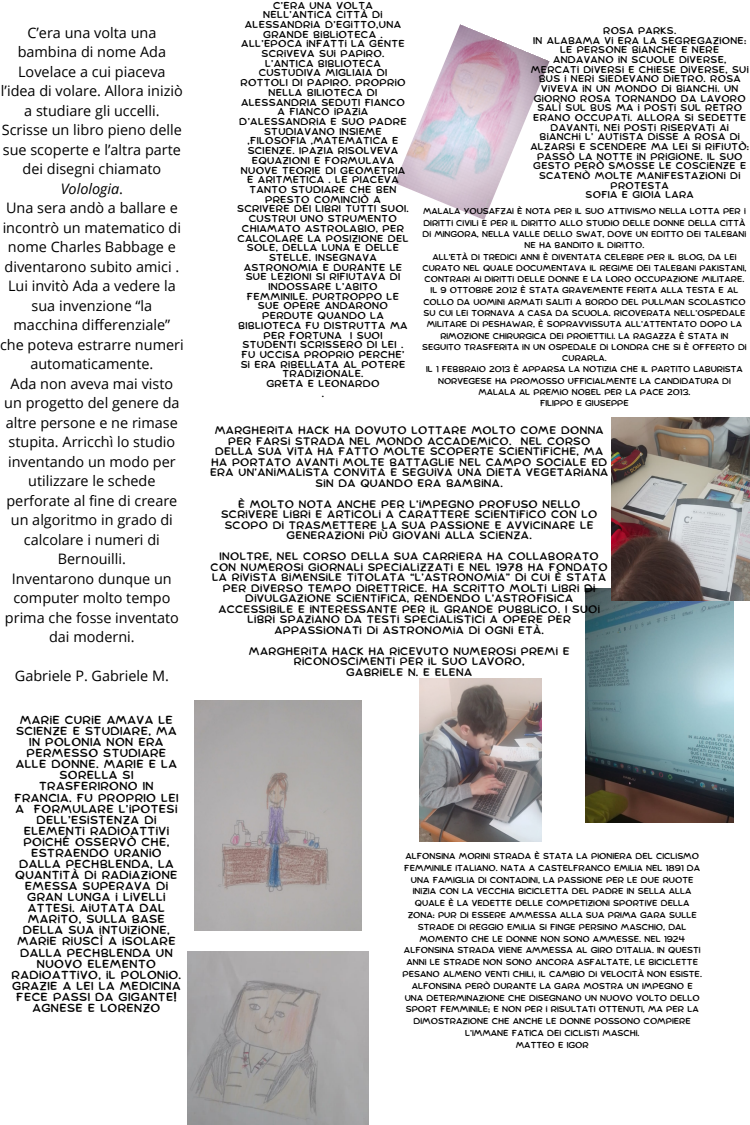
<style>
.page{position:relative;width:750px;height:1125px;background:#fff}
.page>*{position:absolute;margin:0;border:0;box-sizing:border-box;transform-origin:0 0}
.t1{font:14.4px/19.5px "Open Sans";color:#000;text-align:center}
.t2{font:11.5px/11.1px "Comica";letter-spacing:.035em;color:#000;text-align:center}
.t3{font:10.8px/10.5px "Comica";letter-spacing:.035em;color:#000;text-align:center}
.t4{font:9.9px/9.7px "Comica";letter-spacing:.035em;color:#000;text-align:center}
.t5{font:9.7px/9.7px "Comica";letter-spacing:.035em;color:#000;text-align:center}
.t6{font:8.5px/11.8px "Comica";color:#000;text-align:center}
.t7{font:8.4px/11.3px "Comica";color:#000;text-align:center}
.s1{font-style:italic}
</style>
<div class="page">
<img style="left:395px;top:24px;width:155px;height:196px">
<img style="left:195px;top:700px;width:167px;height:230px">
<img style="left:585px;top:589px;width:149px;height:234px">
<img style="left:188px;top:951px;width:181px;height:174px">
<img style="left:420px;top:679px;width:121px;height:163px">
<img style="left:611px;top:418px;width:139px;height:182px">
<p class="t1" style="left:0;top:22px;width:185px">C’era una volta una bambina di nome Ada<br>Lovelace a cui piaceva l’idea di volare. Allora iniziò a studiare gli uccelli.<br>Scrisse un libro pieno delle sue scoperte e l’altra parte dei disegni chiamato<br><span class="s1">Volologia</span>.<br>Una sera andò a ballare e incontrò un matematico di nome Charles Babbage e diventarono subito amici .<br>Lui invitò Ada a vedere la sua invenzione “la macchina differenziale” che poteva estrarre numeri automaticamente.<br>Ada non aveva mai visto un progetto del genere da altre persone e ne rimase stupita. Arricchì lo studio inventando un modo per utilizzare le schede perforate al fine di creare un algoritmo in grado di calcolare i numeri di<br>Bernouilli.<br>Inventarono dunque un computer molto tempo prima che fosse inventato dai moderni.</p>
<p class="t1" style="left:15px;top:666px;width:156px">Gabriele P. Gabriele M.</p>
<p class="t2" style="left:12px;top:715px;width:171px">MARIE CURIE AMAVA LE<br>SCIENZE E STUDIARE, MA<br>IN POLONIA NON ERA<br>PERMESSO STUDIARE<br>ALLE DONNE. MARIE E LA<br>SORELLA SI<br>TRASFERIRONO IN<br>FRANCIA. FU PROPRIO LEI<br>A FORMULARE L’IPOTESI<br>DELL’ESISTENZA DI<br>ELEMENTI RADIOATTIVI<br>POICHÉ OSSERVÒ CHE,<br>ESTRAENDO URANIO<br>DALLA PECHBLENDA, LA<br>QUANTITÀ DI RADIAZIONE<br>EMESSA SUPERAVA DI<br>GRAN LUNGA I LIVELLI<br>ATTESI. AIUTATA DAL<br>MARITO, SULLA BASE<br>DELLA SUA INTUIZIONE,<br>MARIE RIUSCÌ A ISOLARE<br>DALLA PECHBLENDA UN<br>NUOVO ELEMENTO<br>RADIOATTIVO, IL POLONIO.<br>GRAZIE A LEI LA MEDICINA<br>FECE PASSI DA GIGANTE!</p>
<h1 class="t2" style="left:32px;top:1003px;width:129px">AGNESE E LORENZO</h1>
<p class="t4" style="left:237px;top:1px;width:173px">C’ERA UNA VOLTA<br>NELL’ANTICA CITTÀ DI<br>ALESSANDRIA D’EGITTO,UNA<br>GRANDE BIBLIOTECA .<br>ALL’EPOCA INFATTI LA GENTE<br>SCRIVEVA SUI PAPIRO.<br>L’ANTICA BIBLIOTECA<br>CUSTUDIVA MIGLIAIA DI<br>ROTTOLI DI PAPIRO. PROPRIO<br>NELLA BILIOTECA DI<br>ALESSANDRIA SEDUTI FIANCO<br>A FIANCO IPAZIA<br>D’ALESSANDRIA E SUO PADRE<br>STUDIAVANO INSIEME ,FILOSOFIA ,MATEMATICA E<br>SCIENZE. IPAZIA RISOLVEVA<br>EQUAZIONI E FORMULAVA<br>NUOVE TEORIE DI GEOMETRIA<br>E ARITMETICA . LE PIACEVA<br>TANTO STUDIARE CHE BEN<br>PRESTO COMINCIÒ A<br>SCRIVERE DEI LIBRI TUTTI SUOI.<br>CUSTRUI UNO STRUMENTO<br>CHIAMATO ASTROLABIO, PER<br>CALCOLARE LA POSIZIONE DEL<br>SOLE, DELLA LUNA E DELLE<br>STELLE. INSEGNAVA<br>ASTRONOMIA E DURANTE LE<br>SUE LEZIONI SI RIFIUTAVA DI<br>INDOSSARE L’ABITO<br>FEMMINILE. PURTROPPO LE<br>SUE OPERE ANDARONO<br>PERDUTE QUANDO LA<br>BIBLIOTECA FU DISTRUTTA MA<br>PER FORTUNA I SUOI<br>STUDENTI SCRISSERO DI LEI .<br>FU UCCISA PROPRIO PERCHE’<br>SI ERA RIBELLATA AL POTERE<br>TRADIZIONALE.<br>GRETA E LEONARDO<br>.</p>
<p class="t5" style="left:530px;top:26px;width:220px">ROSA PARKS.<br>IN ALABAMA VI ERA LA SEGREGAZIONE:<br>LE PERSONE BIANCHE E NERE<br>ANDAVANO IN SCUOLE DIVERSE,<br>MERCATI DIVERSI E CHIESE DIVERSE, SUI<br>BUS I NERI SIEDEVANO DIETRO. ROSA<br>VIVEVA IN UN MONDO DI BIANCHI. UN<br>GIORNO ROSA TORNANDO DA LAVORO<br>SALÌ SUL BUS MA I POSTI SUL RETRO<br>ERANO OCCUPATI. ALLORA SI SEDETTE<br>DAVANTI, NEI POSTI RISERVATI AI<br>BIANCHI L’ AUTISTA DISSE A ROSA DI<br>ALZARSI E SCENDERE MA LEI SI RIFIUTÒ:<br>PASSÒ LA NOTTE IN PRIGIONE. IL SUO<br>GESTO PERÒ SMOSSE LE COSCIENZE E<br>SCATENÒ MOLTE MANIFESTAZIONI DI<br>PROTESTA<br>SOFIA E GIOIA LARA</p>
<p class="t7" style="left:423px;top:206px;width:325px">MALALA YOUSAFZAI È NOTA PER IL SUO ATTIVISMO NELLA LOTTA PER I DIRITTI CIVILI E PER IL DIRITTO ALLO STUDIO DELLE DONNE DELLA CITTÀ DI MINGORA, NELLA VALLE DELLO SWAT, DOVE UN EDITTO DEI TALEBANI NE HA BANDITO IL DIRITTO.</p>
<h3 class="t7" style="left:423px;top:251px;width:325px">ALL’ETÀ DI TREDICI ANNI È DIVENTATA CELEBRE PER IL BLOG, DA LEI<br>CURATO NEL QUALE DOCUMENTAVA IL REGIME DEI TALEBANI PAKISTANI,<br>CONTRARI AI DIRITTI DELLE DONNE E LA LORO OCCUPAZIONE MILITARE.</h3>
<h3 class="t7" style="left:422px;top:285px;width:326px">IL 9 OTTOBRE 2012 È STATA GRAVEMENTE FERITA ALLA TESTA E AL COLLO DA UOMINI ARMATI SALITI A BORDO DEL PULLMAN SCOLASTICO SU CUI LEI TORNAVA A CASA DA SCUOLA. RICOVERATA NELL’OSPEDALE MILITARE DI PESHAWAR, È SOPRAVVISSUTA ALL’ATTENTATO DOPO LA RIMOZIONE CHIRURGICA DEI PROIETTILI. LA RAGAZZA È STATA IN SEGUITO TRASFERITA IN UN OSPEDALE DI LONDRA CHE SI È OFFERTO DI CURARLA.</h3>
<h3 class="t7" style="left:426px;top:364px;width:318px">IL 1 FEBBRAIO 2013 È APPARSA LA NOTIZIA CHE IL PARTITO LABURISTA<br>NORVEGESE HA PROMOSSO UFFICIALMENTE LA CANDIDATURA DI<br>MALALA AL PREMIO NOBEL PER LA PACE 2013.</h3>
<h3 class="t7" style="left:540px;top:398px;width:90px">FILIPPO E GIUSEPPE</h3>
<p class="t3" style="left:210px;top:426px;width:400px">MARGHERITA HACK HA DOVUTO LOTTARE MOLTO COME DONNA PER FARSI STRADA NEL MONDO ACCADEMICO. NEL CORSO DELLA SUA VITA HA FATTO MOLTE SCOPERTE SCIENTIFICHE, MA HA PORTATO AVANTI MOLTE BATTAGLIE NEL CAMPO SOCIALE ED ERA UN’ANIMALISTA CONVITA E SEGUIVA UNA DIETA VEGETARIANA SIN DA QUANDO ERA BAMBINA.</p>
<p class="t3" style="left:221px;top:499px;width:378px">È MOLTO NOTA ANCHE PER L’IMPEGNO PROFUSO NELLO SCRIVERE LIBRI E ARTICOLI A CARATTERE SCIENTIFICO CON LO SCOPO DI TRASMETTERE LA SUA PASSIONE E AVVICINARE LE GENERAZIONI PIÙ GIOVANI ALLA SCIENZA.</p>
<p class="t3" style="left:211px;top:552px;width:399px">INOLTRE, NEL CORSO DELLA SUA CARRIERA HA COLLABORATO CON NUMEROSI GIORNALI SPECIALIZZATI E NEL 1978 HA FONDATO LA RIVISTA BIMENSILE TITOLATA “L’ASTRONOMIA” DI CUI È STATA PER DIVERSO TEMPO DIRETTRICE. HA SCRITTO MOLTI LIBRI DI DIVULGAZIONE SCIENTIFICA, RENDENDO L’ASTROFISICA ACCESSIBILE E INTERESSANTE PER IL GRANDE PUBBLICO. I SUOI LIBRI SPAZIANO DA TESTI SPECIALISTICI A OPERE PER APPASSIONATI DI ASTRONOMIA DI OGNI ETÀ.</p>
<p class="t3" style="left:249px;top:646px;width:322px">MARGHERITA HACK HA RICEVUTO NUMEROSI PREMI E<br>RICONOSCIMENTI PER IL SUO LAVORO,<br>GABRIELE N. E ELENA</p>
<p class="t6" style="left:403px;top:850px;width:301px">ALFONSINA MORINI STRADA È STATA LA PIONIERA DEL CICLISMO FEMMINILE ITALIANO. NATA A CASTELFRANCO EMILIA NEL 1891 DA UNA FAMIGLIA DI CONTADINI, LA PASSIONE PER LE DUE RUOTE INIZIA CON LA VECCHIA BICICLETTA DEL PADRE IN SELLA ALLA QUALE È LA VEDETTE DELLE COMPETIZIONI SPORTIVE DELLA ZONA: PUR DI ESSERE AMMESSA ALLA SUA PRIMA GARA SULLE STRADE DI REGGIO EMILIA SI FINGE PERSINO MASCHIO, DAL MOMENTO CHE LE DONNE NON SONO AMMESSE. NEL 1924<br>ALFONSINA STRADA VIENE AMMESSA AL GIRO D’ITALIA. IN QUESTI ANNI LE STRADE NON SONO ANCORA ASFALTATE, LE BICICLETTE PESANO ALMENO VENTI CHILI, IL CAMBIO DI VELOCITÀ NON ESISTE.<br>ALFONSINA PERÒ DURANTE LA GARA MOSTRA UN IMPEGNO E UNA DETERMINAZIONE CHE DISEGNANO UN NUOVO VOLTO DELLO SPORT FEMMINILE; E NON PER I RISULTATI OTTENUTI, MA PER LA DIMOSTRAZIONE CHE ANCHE LE DONNE POSSONO COMPIERE L’IMMANE FATICA DEI CICLISTI MASCHI.</p>
<p class="t6" style="left:516px;top:1039px;width:75px">MATTEO E IGOR</p>
</div>
